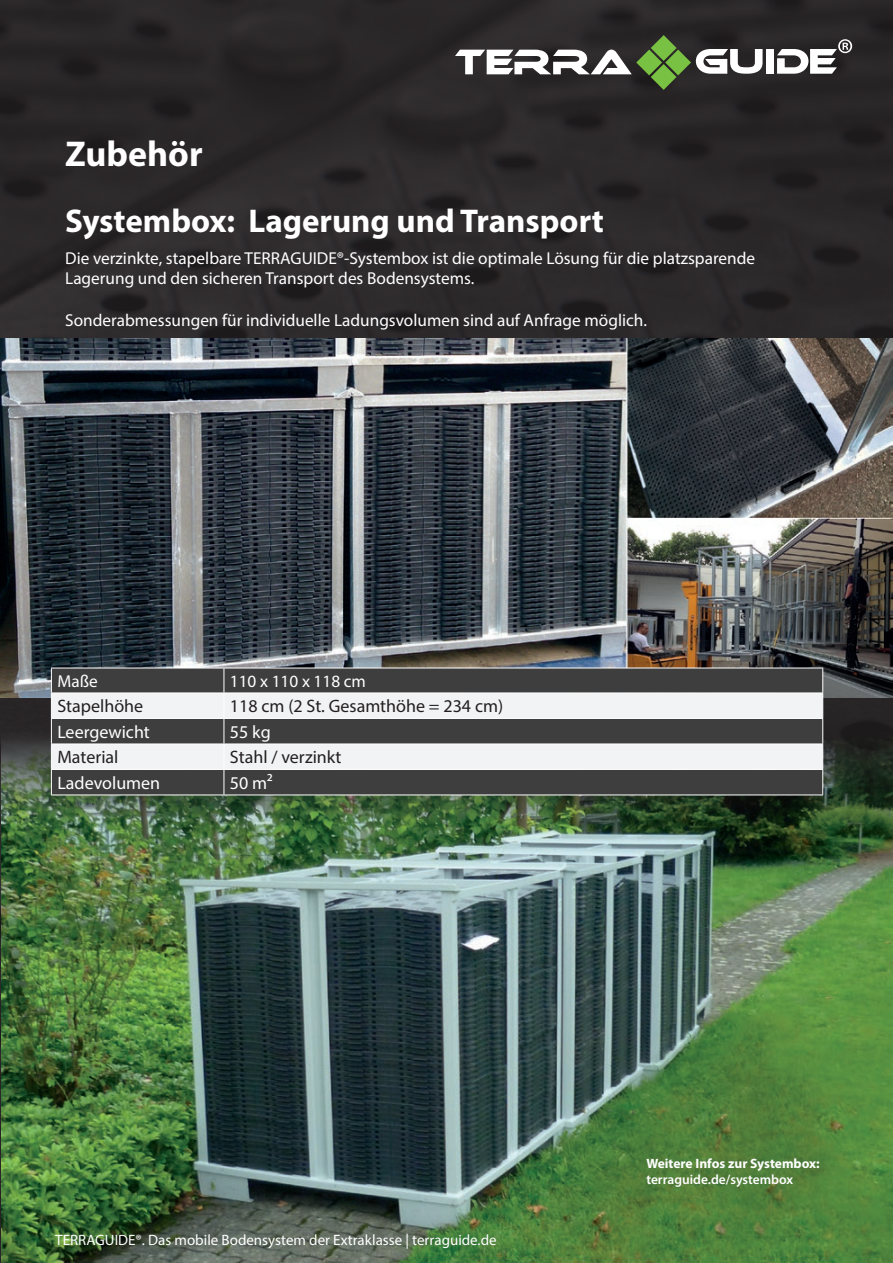
<style>
.page{position:relative;width:893px;height:1263px;background:#2c282a}
.page>*{position:absolute;margin:0;border:0;box-sizing:border-box;transform-origin:0 0}
.t1{font:700 36px "Myriad Pro";color:#fff}
.t2{font:700 33px "Myriad Pro";color:#fff}
.t3{font:18px "Myriad Pro";color:#231f20}
.t4{font:18px "Myriad Pro";color:#fff}
.t5{font:17.25px/20.7px "Myriad Pro";color:#fff}
.t6{font:15px "Myriad Pro";color:#fff}
.t7{font:700 13.5px/16.2px "Myriad Pro";color:#fff}
.s1{font-weight:600}
</style>
<div class="page">
<img style="left:2px;top:698px;width:891px;height:565px">
<img style="left:0;top:338px;width:893px;height:360px">
<div style="left:52px;top:669px;width:770px;height:125px;background:#3e3e3f"></div>
<svg style="left:52px;top:693px;width:770px;height:76px;background:#b7b8b9"></svg>
<hr style="left:51px;top:692px;width:173px;height:1px;background:#fff">
<hr style="left:224px;top:692px;width:599px;height:1px;background:#fff">
<hr style="left:51px;top:718px;width:173px;height:1px;background:#fff">
<hr style="left:224px;top:718px;width:599px;height:1px;background:#fff">
<hr style="left:51px;top:743px;width:173px;height:1px;background:#fff">
<hr style="left:224px;top:743px;width:599px;height:1px;background:#fff">
<hr style="left:51px;top:769px;width:173px;height:1px;background:#fff">
<hr style="left:224px;top:769px;width:599px;height:1px;background:#fff">
<svg style="left:224px;top:669px;width:1px;height:125px"></svg>
<hr style="left:51px;top:668px;width:173px;height:1px;background:#fff">
<hr style="left:224px;top:668px;width:599px;height:1px;background:#fff">
<svg style="left:51px;top:668px;width:1px;height:126px"></svg>
<svg style="left:822px;top:668px;width:1px;height:126px"></svg>
<hr style="left:51px;top:794px;width:173px;height:1px;background:#fff">
<hr style="left:224px;top:794px;width:599px;height:1px;background:#fff">
<div style="left:766px;top:49px;width:8px;height:25px;background:#fff"></div>
<svg style="left:777px;top:39px;width:75px;height:35px"></svg>
<svg style="left:455px;top:35px;width:308px;height:55px"></svg>
<p class="t1" style="left:65px;top:131px;width:139px">Zubehör</p>
<p class="t2" style="left:65px;top:199px;width:540px">Systembox: Lagerung und Transport</p>
<p class="t5" style="left:65px;top:247px;width:691px">Die verzinkte, stapelbare TERRAGUIDE®-Systembox ist die optimale Lösung für die platzsparende<br>Lagerung und den sicheren Transport des Bodensystems.</p>
<p class="t5" style="left:65px;top:309px;width:583px">Sonderabmessungen für individuelle Ladungsvolumen sind auf Anfrage möglich.</p>
<p class="t5" style="left:57px;top:670px;width:42px">Maße</p>
<p class="t5" style="left:230px;top:670px;width:138px">110 x 110 x 118 cm</p>
<p class="t3" style="left:57px;top:695px;width:87px">Stapelhöhe</p>
<p class="t3" style="left:230px;top:695px;width:275px">118 cm (2 St. Gesamthöhe = 234 cm)</p>
<p class="t4" style="left:57px;top:721px;width:94px">Leergewicht</p>
<p class="t4" style="left:230px;top:721px;width:42px">55 kg</p>
<p class="t3" style="left:57px;top:746px;width:63px">Material</p>
<p class="t3" style="left:230px;top:746px;width:113px">Stahl / verzinkt</p>
<p class="t4" style="left:57px;top:772px;width:104px">Ladevolumen</p>
<p class="t4" style="left:230px;top:772px;width:44px">50 m²</p>
<p class="t6" style="left:55px;top:1231px;width:443px">TERRAGUIDE®. Das mobile Bodensystem der Extraklasse | terraguide.de</p>
<p class="t7" style="left:646px;top:1155px;width:175px">Weitere Infos zur Systembox: <span class="s1">terraguide.de/systembox</span></p>
</div>
